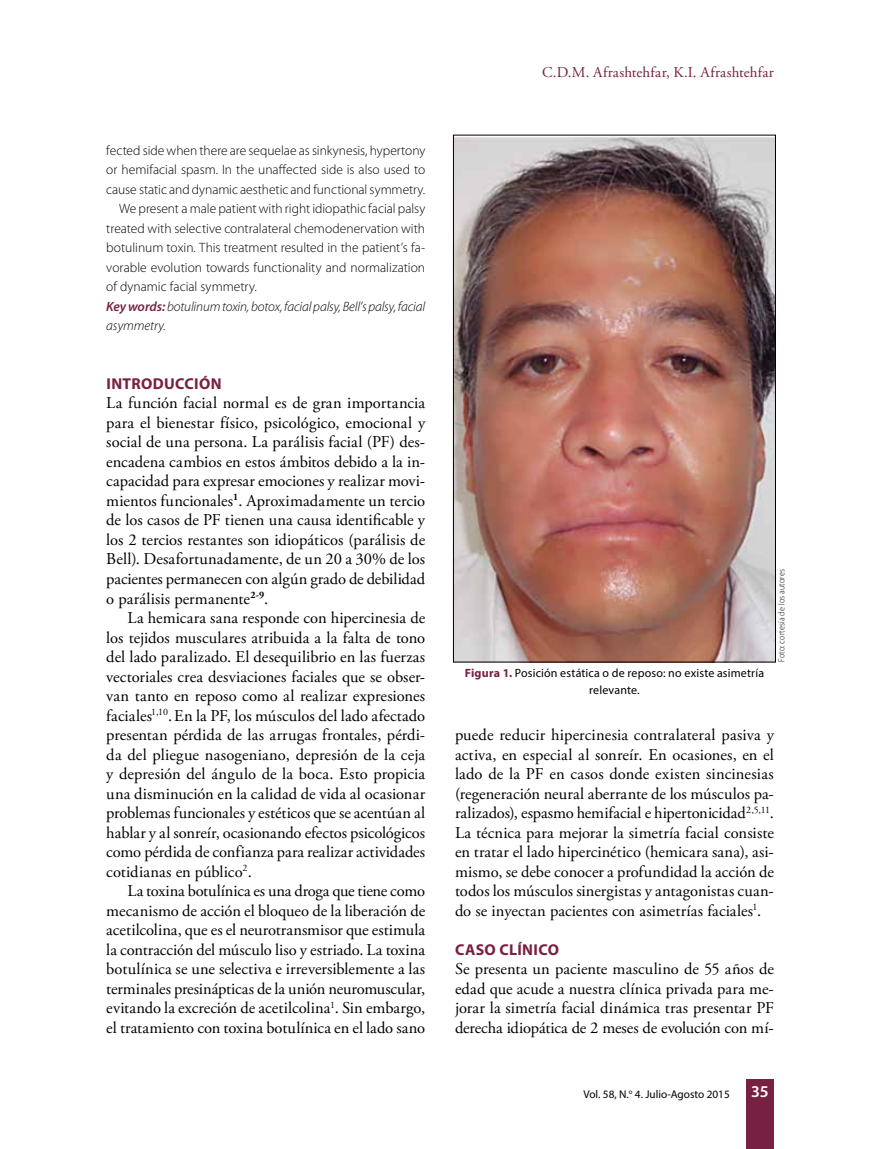
<style>
.page{position:relative;width:893px;height:1149px;background:#fff}
.page>*{position:absolute;margin:0;border:0;box-sizing:border-box;transform-origin:0 0}
.t1{font:16.5px/19.5px "Adobe Garamond Pro";color:#000;text-align:justify}
.t2{font:600 16.5px "Myriad Pro";color:#fff}
.t3{font:700 15.75px "Myriad Pro";letter-spacing:.02em;color:#782041}
.t4{font:15px "Adobe Garamond Pro";letter-spacing:.015em;color:#782041}
.t5{font:300 13.5px "Myriad Pro";color:#000}
.t6{font:italic 300 13.5px "Myriad Pro";letter-spacing:-.01em;color:#000}
.t7{font:12px/16.5px "Myriad Pro";letter-spacing:.015em;color:#000;text-align:center}
.t8{font:11.25px "Myriad Pro";color:#000}
.t9{font:300 9px "Myriad Pro";letter-spacing:.015em;color:#000;scale:.9 1}
.s1{font-weight:600;color:#782041}
.s2{font-weight:700;color:#782041}
</style>
<div class="page">
<div style="left:746px;top:1078px;width:28px;height:70px;background:#782041"></div>
<img style="left:455px;top:137px;width:319px;height:523px">
<p class="t5" style="left:106px;top:143px;width:320px">fected side when there are sequelae as sinkynesis, hypertony</p>
<p class="t5" style="left:106px;top:162px;width:320px">or hemifacial spasm. In the unaffected side is also used to</p>
<p class="t5" style="left:106px;top:182px;width:320px">cause static and dynamic aesthetic and functional symmetry.</p>
<p class="t5" style="left:119px;top:201px;width:308px">We present a male patient with right idiopathic facial palsy</p>
<p class="t5" style="left:106px;top:221px;width:320px">treated with selective contralateral chemodenervation with</p>
<p class="t5" style="left:106px;top:240px;width:320px">botulinum toxin. This treatment resulted in the patient’s fa-</p>
<p class="t5" style="left:106px;top:260px;width:320px">vorable evolution towards functionality and normalization</p>
<p class="t5" style="left:106px;top:279px;width:152px">of dynamic facial symmetry.</p>
<p class="t6" style="left:106px;top:299px;width:320px"><span class="s1">Key words:</span> botulinum toxin, botox, facial palsy, Bell’s palsy, facial</p>
<p class="t6" style="left:106px;top:318px;width:61px">asymmetry.</p>
<p class="t3" style="left:106px;top:373px;width:117px">INTRODUCCIÓN</p>
<p class="t1" style="left:106px;top:394px;width:321px">La función facial normal es de gran importancia para el bienestar físico, psicológico, emocional y social de una persona. La parálisis facial (PF) des&shy;encadena cambios en estos ámbitos debido a la in&shy;capacidad para expresar emociones y realizar movi&shy;mientos funcionales<sup>1</sup>. Aproximadamente un tercio de los casos de PF tienen una causa identificable y los 2 tercios restantes son idiopáticos (parálisis de Bell). Desafortunadamente, de un 20 a 30% de los pacientes permanecen con algún grado de debilidad o parálisis permanente<sup>2-9</sup>.</p>
<p class="t1" style="left:106px;top:608px;width:321px;text-indent:21px">La hemicara sana responde con hipercinesia de los tejidos musculares atribuida a la falta de tono del lado paralizado. El desequilibrio en las fuerzas vectoriales crea desviaciones faciales que se obser&shy;van tanto en reposo como al realizar expresiones faciales<sup>1,10</sup>.En la PF, los músculos del lado afectado presentan pérdida de las arrugas frontales, pérdi&shy;da del pliegue nasogeniano, depresión de la ceja y depresión del ángulo de la boca. Esto propicia una disminución en la calidad de vida al ocasionar problemas funcionales y estéticos que se acentúan al hablar y al sonreír, ocasionando efectos psicológicos como pérdida de confianza para realizar actividades cotidianas en público<sup>2</sup>.</p>
<p class="t1" style="left:106px;top:881px;width:321px;text-indent:21px">La toxina botulínica es una droga que tiene como mecanismo de acción el bloqueo de la liberación de acetilcolina, que es el neurotransmisor que estimula la contracción del músculo liso y estriado. La toxina botulínica se une selectiva e irreversiblemente a las terminales presinápticas de la unión neuromuscular, evitando la excreción de acetilcolina<sup>1</sup>. Sin embargo, el tratamiento con toxina botulínica en el lado sano</p>
<p class="t4" style="left:542px;top:63px;width:233px">C.D.M. Afrashtehfar, K.I. Afrashtehfar</p>
<p class="t7" style="left:465px;top:664px;width:301px"><span class="s2">Figura 1.</span> Posición estática o de reposo: no existe asimetría relevante.</p>
<p class="t9" style="left:777px;top:661px;width:105px;rotate:-90deg">Foto: cortesía de los autores</p>
<p class="t1" style="left:455px;top:725px;width:320px">puede reducir hipercinesia contralateral pasiva y activa, en especial al sonreír. En ocasiones, en el lado de la PF en casos donde existen sincinesias (regeneración neural aberrante de los músculos pa&shy;ralizados), espasmo hemifacial e hipertonicidad<sup>2,5,11</sup>.<br>La técnica para mejorar la simetría facial consiste en tratar el lado hipercinético (hemicara sana), asi&shy;mismo, se debe conocer a profundidad la acción de todos los músculos sinergistas y antagonistas cuan&shy;do se inyectan pacientes con asimetrías faciales<sup>1</sup>.</p>
<p class="t3" style="left:455px;top:938px;width:106px">CASO CLÍNICO</p>
<p class="t1" style="left:455px;top:959px;width:320px">Se presenta un paciente masculino de 55 años de edad que acude a nuestra clínica privada para me&shy;jorar la simetría facial dinámica tras presentar PF derecha idiopática de 2 meses de evolución con mí-</p>
<p class="t8" style="left:584px;top:1086px;width:148px">Vol. 58, N.<sup>o</sup> 4. Julio-Agosto 2015</p>
<p class="t2" style="left:751px;top:1080px;width:19px">35</p>
</div>
